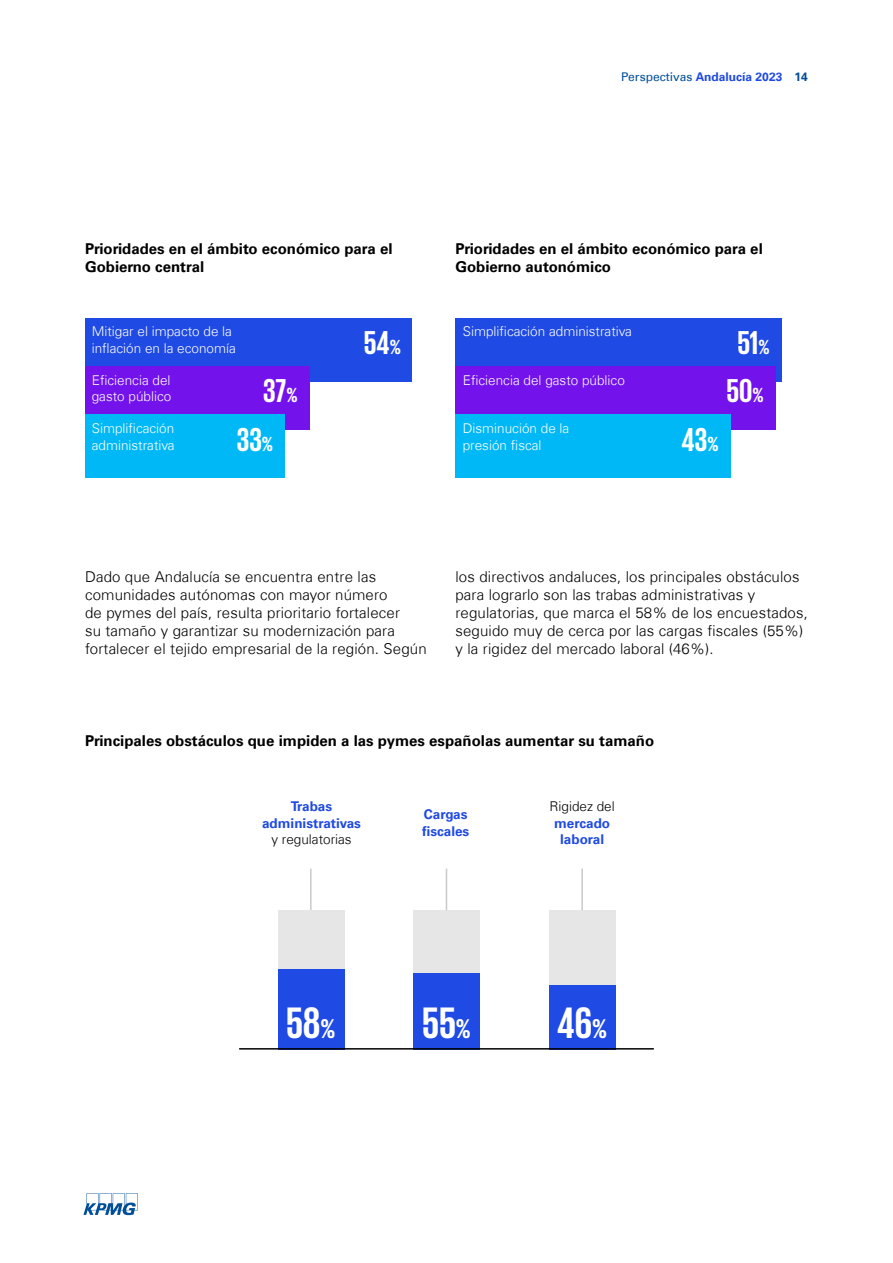
<style>
.page{position:relative;width:893px;height:1263px;background:#fff}
.page>*{position:absolute;margin:0;border:0;box-sizing:border-box;transform-origin:0 0}
.t1{font:700 45px "KPMG";color:#fff}
.t2{font:700 33.75px "KPMG";color:#fff}
.t3{font:300 15px/18px "Universfor KPMG";letter-spacing:.01em;color:#000}
.t4{font:700 15px/18px "Universfor KPMG";color:#000}
.t5{font:300 13.5px/16.5px "Universfor KPMG";color:#fff}
.t6{font:700 13.5px/16.5px "Universfor KPMG";color:#1f4ae3;text-align:center}
.t7{font:300 13.5px "Universfor KPMG";color:#000}
.t8{font:700 12px "Universfor KPMG";color:#1e49e2}
.s1{font-weight:400;color:#004e98}
.s2{color:#004e98}
.s3{font-size:20.85px}
.s4{font-size:27.6px}
</style>
<div class="page">
<svg style="left:83px;top:1193px;width:55px;height:22px"></svg>
<div style="left:278px;top:910px;width:67px;height:59px;background:#e6e6e6"></div>
<div style="left:413px;top:910px;width:67px;height:63px;background:#e6e6e6"></div>
<div style="left:550px;top:910px;width:66px;height:75px;background:#e6e6e6"></div>
<div style="left:278px;top:969px;width:67px;height:80px;background:#1f4ae3"></div>
<div style="left:413px;top:973px;width:67px;height:76px;background:#1f4ae3"></div>
<div style="left:550px;top:985px;width:66px;height:64px;background:#1f4ae3"></div>
<div style="left:455px;top:318px;width:327px;height:63px;background:#1f4ae3"></div>
<div style="left:455px;top:366px;width:321px;height:63px;background:#7312eb"></div>
<div style="left:455px;top:415px;width:276px;height:63px;background:#00b8f5"></div>
<div style="left:85px;top:318px;width:327px;height:63px;background:#1f4ae3"></div>
<div style="left:85px;top:366px;width:224px;height:63px;background:#7312eb"></div>
<div style="left:85px;top:415px;width:200px;height:63px;background:#00b8f5"></div>
<hr style="left:239px;top:1048px;width:415px;height:1px;background:#000">
<hr style="left:310px;top:869px;width:2px;height:41px;background:#cacaca">
<hr style="left:446px;top:869px;width:1px;height:41px;background:#cacaca">
<hr style="left:581px;top:869px;width:2px;height:41px;background:#cacaca">
<p class="t4" style="left:85px;top:240px;width:309px">Prioridades en el ámbito económico para el<br>Gobierno central</p>
<p class="t8" style="left:621px;top:70px;width:188px"><span class="s1">Perspectivas</span> Andalucía 2023 <span class="s2">14</span></p>
<p class="t4" style="left:455px;top:240px;width:309px">Prioridades en el ámbito económico para el<br>Gobierno autonómico</p>
<p class="t5" style="left:92px;top:323px;width:146px">Mitigar el impacto de la inflación en la economía</p>
<p class="t5" style="left:463px;top:323px;width:171px">Simplificación administrativa</p>
<p class="t5" style="left:92px;top:372px;width:81px">Eficiencia del gasto público</p>
<p class="t5" style="left:463px;top:372px;width:164px">Eficiencia del gasto público</p>
<p class="t5" style="left:92px;top:420px;width:84px">Simplificación administrativa</p>
<p class="t5" style="left:463px;top:420px;width:108px">Disminución de la presión fiscal</p>
<h2 class="t2" style="left:364px;top:326px;width:39px">54<span class="s3">%</span></h2>
<h2 class="t2" style="left:737px;top:326px;width:34px">51<span class="s3">%</span></h2>
<h2 class="t2" style="left:263px;top:374px;width:36px">37<span class="s3">%</span></h2>
<h2 class="t2" style="left:726px;top:374px;width:39px">50<span class="s3">%</span></h2>
<h2 class="t2" style="left:237px;top:422px;width:38px">33<span class="s3">%</span></h2>
<h2 class="t2" style="left:682px;top:422px;width:39px">43<span class="s3">%</span></h2>
<p class="t3" style="left:85px;top:568px;width:343px">Dado que Andalucía se encuentra entre las comunidades autónomas con mayor número<br>de pymes del país, resulta prioritario fortalecer<br>su tamaño y garantizar su modernización para fortalecer el tejido empresarial de la región. Según</p>
<p class="t3" style="left:455px;top:568px;width:354px">los directivos andaluces, los principales obstáculos para lograrlo son las trabas administrativas y regulatorias, que marca el 58% de los encuestados, seguido muy de cerca por las cargas fiscales (55%) y la rigidez del mercado laboral (46%).</p>
<p class="t4" style="left:85px;top:732px;width:571px">Principales obstáculos que impiden a las pymes españolas aumentar su tamaño</p>
<p class="t6" style="left:262px;top:798px;width:100px">Trabas administrativas</p>
<p class="t7" style="left:271px;top:831px;width:82px">y regulatorias</p>
<p class="t6" style="left:422px;top:806px;width:49px;text-align:left">Cargas fiscales</p>
<p class="t7" style="left:549px;top:798px;width:67px">Rigidez del</p>
<p class="t6" style="left:554px;top:815px;width:57px">mercado laboral</p>
<h1 class="t1" style="left:286px;top:1000px;width:51px">58<span class="s4">%</span></h1>
<h1 class="t1" style="left:422px;top:1000px;width:50px">55<span class="s4">%</span></h1>
<h1 class="t1" style="left:557px;top:1000px;width:51px">46<span class="s4">%</span></h1>
</div>
